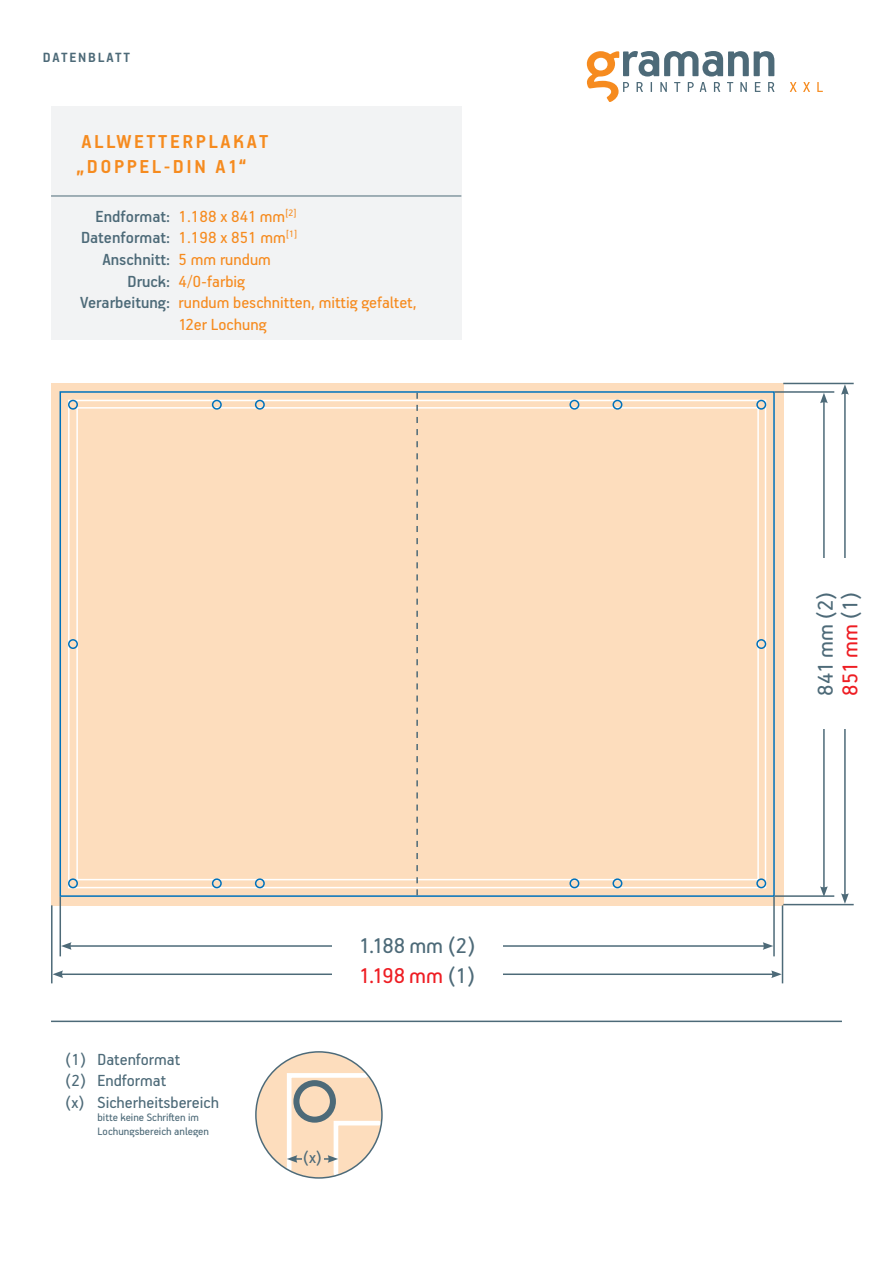
<style>
.page{position:relative;width:893px;height:1263px;background:#fff}
.page>*{position:absolute;margin:0;border:0;box-sizing:border-box;transform-origin:0 0}
.t1{font:24px/24.6px "PF Handbook Pro";color:#4d6a78}
.t2{font:24px "PF Handbook Pro";color:#ee1d23}
.t3{font:700 21px/25.2px "PF Handbook Pro";letter-spacing:.12em;color:#f68b1f}
.t4{font:18px "PF Handbook Pro";color:#f68b1f}
.t5{font:18px/21.6px "PF Handbook Pro";color:#4d6a78}
.t6{font:500 18px "PF Handbook Pro";color:#4d6a78}
.t7{font:700 15px "PF Handbook Pro";letter-spacing:.12em;color:#4d6a78}
.t8{font:12px/13.5px "PF Handbook Pro";color:#4d6a78}
.s1{font-weight:500;color:#4d6a78}
.s2{font-weight:400;color:#f68b1f}
.s3{color:#4d6a78}
.s4{color:#ee1d23}
</style>
<div class="page">
<div style="left:51px;top:383px;width:732px;height:522px;background:#fdddbd"></div>
<svg style="left:587px;top:51px;width:188px;height:51px"></svg>
<svg style="left:790px;top:82px;width:7px;height:10px"></svg>
<svg style="left:803px;top:82px;width:7px;height:10px"></svg>
<svg style="left:817px;top:82px;width:6px;height:10px"></svg>
<div style="left:60px;top:391px;width:715px;height:506px;border:2px solid #0072bc"></div>
<hr style="left:61px;top:973px;width:713px;height:2px;background:#4d6a78">
<svg style="left:53px;top:970px;width:10px;height:8px"></svg>
<svg style="left:771px;top:970px;width:11px;height:8px"></svg>
<hr style="left:69px;top:945px;width:696px;height:2px;background:#4d6a78">
<svg style="left:61px;top:942px;width:11px;height:8px"></svg>
<svg style="left:763px;top:942px;width:10px;height:8px"></svg>
<hr style="left:823px;top:401px;width:2px;height:488px;background:#4d6a78">
<svg style="left:820px;top:886px;width:8px;height:9px"></svg>
<svg style="left:820px;top:393px;width:8px;height:10px"></svg>
<hr style="left:844px;top:392px;width:2px;height:504px;background:#4d6a78">
<svg style="left:841px;top:893px;width:8px;height:11px"></svg>
<svg style="left:841px;top:384px;width:8px;height:11px"></svg>
<hr style="left:60px;top:897px;width:1px;height:59px;background:#4d6a78">
<hr style="left:775px;top:895px;width:59px;height:2px;background:#4d6a78">
<hr style="left:773px;top:897px;width:2px;height:59px;background:#4d6a78">
<hr style="left:775px;top:391px;width:59px;height:2px;background:#4d6a78">
<hr style="left:782px;top:905px;width:1px;height:78px;background:#4d6a78">
<hr style="left:51px;top:905px;width:2px;height:78px;background:#4d6a78">
<hr style="left:783px;top:904px;width:71px;height:1px;background:#4d6a78">
<hr style="left:783px;top:383px;width:71px;height:1px;background:#4d6a78">
<div style="left:332px;top:963px;width:170px;height:22px;background:#fff"></div>
<div style="left:332px;top:933px;width:170px;height:22px;background:#fff"></div>
<div style="left:813px;top:559px;width:22px;height:170px;background:#fff"></div>
<div style="left:837px;top:559px;width:23px;height:170px;background:#fff"></div>
<hr style="left:51px;top:1020px;width:791px;height:2px;background:#4d6a78">
<div style="left:256px;top:1052px;width:126px;height:125px;background:#fdddbd;border-radius:50%"></div>
<svg style="left:285px;top:1071px;width:98px;height:107px"></svg>
<div style="left:302px;top:1143px;width:21px;height:26px;background:#fdddbd"></div>
<div style="left:76px;top:407px;width:683px;height:473px;border:2px solid #fff"></div>
<div style="left:68px;top:400px;width:10px;height:10px;border:2px solid #0072bc;border-radius:50%"></div>
<div style="left:212px;top:400px;width:10px;height:10px;border:2px solid #0072bc;border-radius:50%"></div>
<div style="left:255px;top:400px;width:10px;height:10px;border:2px solid #0072bc;border-radius:50%"></div>
<div style="left:569px;top:400px;width:10px;height:10px;border:2px solid #0072bc;border-radius:50%"></div>
<div style="left:612px;top:400px;width:10px;height:10px;border:2px solid #0072bc;border-radius:50%"></div>
<div style="left:212px;top:878px;width:10px;height:10px;border:2px solid #0072bc;border-radius:50%"></div>
<div style="left:255px;top:878px;width:10px;height:10px;border:2px solid #0072bc;border-radius:50%"></div>
<div style="left:569px;top:878px;width:10px;height:10px;border:2px solid #0072bc;border-radius:50%"></div>
<div style="left:612px;top:878px;width:10px;height:10px;border:2px solid #0072bc;border-radius:50%"></div>
<div style="left:293px;top:1080px;width:43px;height:43px;border:6px solid #4d6a78;border-radius:50%"></div>
<div style="left:68px;top:639px;width:10px;height:10px;border:2px solid #0072bc;border-radius:50%"></div>
<div style="left:756px;top:639px;width:10px;height:10px;border:2px solid #0072bc;border-radius:50%"></div>
<div style="left:68px;top:878px;width:10px;height:10px;border:2px solid #0072bc;border-radius:50%"></div>
<div style="left:756px;top:400px;width:10px;height:10px;border:2px solid #0072bc;border-radius:50%"></div>
<div style="left:756px;top:878px;width:10px;height:10px;border:2px solid #0072bc;border-radius:50%"></div>
<svg style="left:416px;top:393px;width:2px;height:502px"></svg>
<div style="left:51px;top:106px;width:410px;height:234px;background:#f2f3f4"></div>
<hr style="left:51px;top:196px;width:410px;height:1px;background:#4d6a78">
<p class="t7" style="left:43px;top:49px;width:89px">DATENBLATT</p>
<p class="t3" style="left:76px;top:128px;width:194px">ALLWETTERPLAKAT „DOPPEL-DIN A1“</p>
<p class="t4" style="left:96px;top:205px;width:203px"><span class="s1">Endformat:</span> 1.188 x 841 mm<sup>[2]</sup></p>
<p class="t6" style="left:81px;top:227px;width:218px">Datenformat: <span class="s2">1.198 x 851 mm</span><sup>[1]</sup></p>
<p class="t6" style="left:102px;top:248px;width:170px">Anschnitt: <span class="s2">5 mm rundum</span></p>
<p class="t4" style="left:127px;top:270px;width:119px"><span class="s1">Druck:</span> 4/0-farbig</p>
<p class="t4" style="left:80px;top:292px;width:338px"><span class="s1">Verarbeitung:</span> rundum beschnitten, mittig gefaltet,</p>
<p class="t4" style="left:179px;top:313px;width:90px">12er Lochung</p>
<h1 class="t1" style="left:359px;top:932px;width:117px">1.188 mm (2)</h1>
<p class="t5" style="left:66px;top:1048px;width:155px">(1) Datenformat<br>(2) Endformat<br>(x) Sicherheitsbereich</p>
<p class="t8" style="left:98px;top:1110px;width:113px">bitte keine Schriften im<br>Lochungsbereich anlegen</p>
<h1 class="t2" style="left:359px;top:961px;width:117px">1.198 mm <span class="s3">(1)</span></h1>
<p class="t5" style="left:303px;top:1146px;width:20px">(x)</p>
<h1 class="t1" style="left:812px;top:696px;width:105px;rotate:-90deg">841 mm (2)<br><span class="s4">851 mm</span> (1)</h1>
</div>
